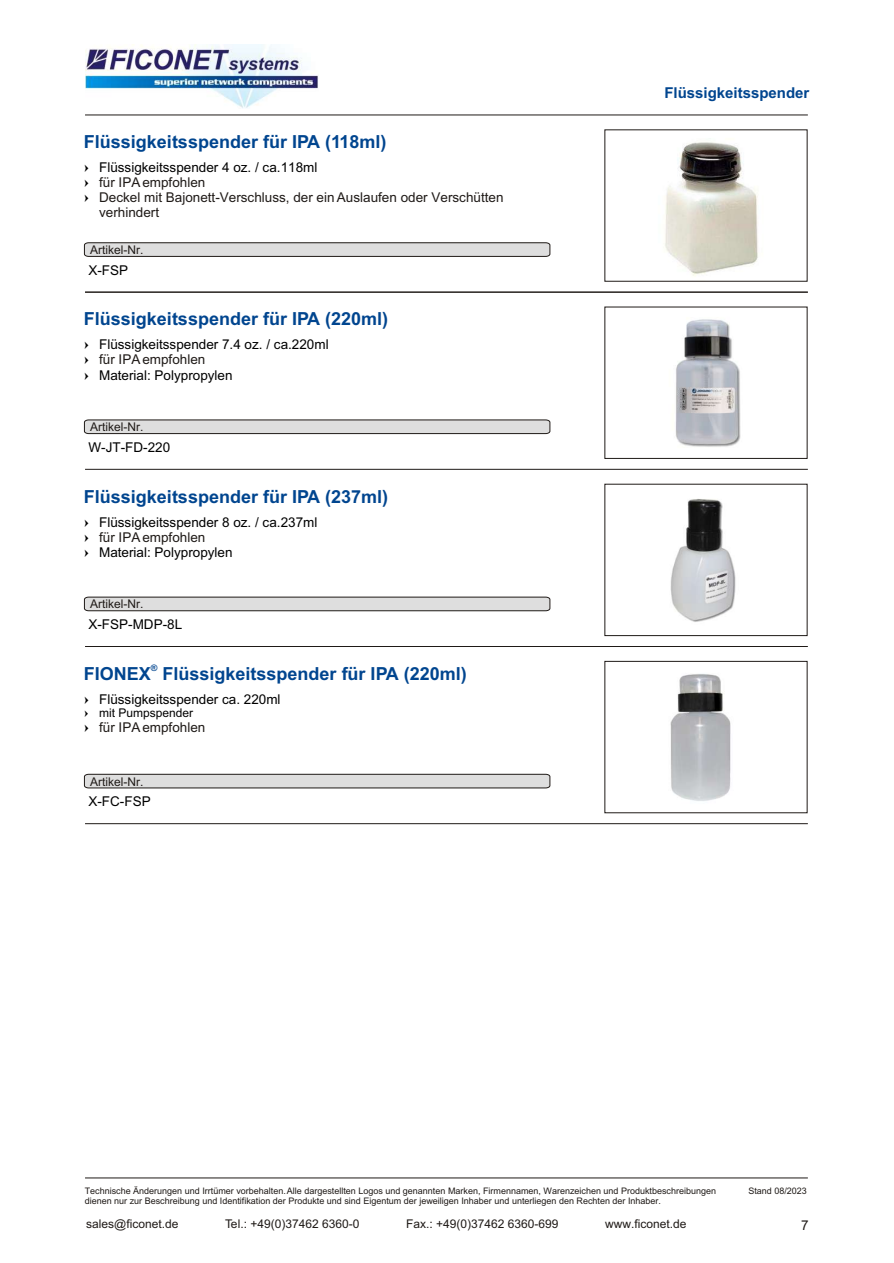
<style>
.page{position:relative;width:894px;height:1263px;background:#fff}
.page>*{position:absolute;margin:0;border:0;box-sizing:border-box;transform-origin:0 0}
.t1{font:700 18px "Arial";color:#00458f}
.t2{font:700 15px "Arial";color:#00458f}
.t3{font:13.5px "Arial";color:#000}
.t4{font:13.5px/15.1px "Arial";color:#1f1a17}
.t5{font:12px "Arial";color:#1f1a17}
.t6{font:12px "Arial";color:#000}
.t7{font:9px/10.1px "Arial";color:#1f1a17}
.t8{font:700 9px "Arial";color:#00458f}
</style>
<div class="page">
<img style="left:604px;top:664px;width:127px;height:146px">
<img style="left:582px;top:291px;width:226px;height:178px">
<img style="left:640px;top:129px;width:146px;height:169px">
<hr style="left:85px;top:115px;width:723px;height:1px;background:#1f1a17">
<img style="left:85px;top:45px;width:233px;height:63px">
<hr style="left:85px;top:1178px;width:723px;height:1px;background:#1f1a17">
<img style="left:670px;top:499px;width:66px;height:123px">
<svg style="left:84px;top:242px;width:466px;height:15px;background:#c4c3c3"></svg>
<hr style="left:85px;top:646px;width:723px;height:1px;background:#1f1a17">
<hr style="left:85px;top:469px;width:723px;height:1px;background:#1f1a17">
<svg style="left:84px;top:597px;width:466px;height:14px;background:#cbcaca"></svg>
<svg style="left:84px;top:420px;width:466px;height:14px;background:#cbcaca"></svg>
<hr style="left:85px;top:292px;width:723px;height:1px;background:#1f1a17">
<hr style="left:85px;top:823px;width:723px;height:1px;background:#1f1a17">
<svg style="left:84px;top:774px;width:466px;height:14px;background:#cbcaca"></svg>
<h1 class="t1" style="left:84px;top:135px;width:304px">Flüssigkeitsspender für IPA (118ml)</h1>
<h3 class="t3" style="left:99px;top:162px;width:220px">Flüssigkeitsspender 4 oz. / ca.118ml</h3>
<h3 class="t4" style="left:99px;top:176px;width:406px">für IPA empfohlen<br>Deckel mit Bajonett-Verschluss, der ein Auslaufen oder Verschütten verhindert</h3>
<h3 class="t5" style="left:90px;top:245px;width:55px">Artikel-Nr.</h3>
<h3 class="t3" style="left:88px;top:265px;width:41px">X-FSP</h3>
<h1 class="t1" style="left:84px;top:312px;width:306px">Flüssigkeitsspender für IPA (220ml)</h1>
<h3 class="t3" style="left:99px;top:340px;width:231px">Flüssigkeitsspender 7.4 oz. / ca.220ml</h3>
<h3 class="t3" style="left:99px;top:370px;width:135px">Material: Polypropylen</h3>
<h3 class="t4" style="left:99px;top:353px;width:108px">für IPA empfohlen</h3>
<h3 class="t5" style="left:90px;top:422px;width:55px">Artikel-Nr.</h3>
<h3 class="t3" style="left:88px;top:442px;width:83px">W-JT-FD-220</h3>
<h1 class="t1" style="left:84px;top:490px;width:306px">Flüssigkeitsspender für IPA (237ml)</h1>
<h3 class="t3" style="left:99px;top:517px;width:220px">Flüssigkeitsspender 8 oz. / ca.237ml</h3>
<h3 class="t3" style="left:99px;top:547px;width:135px">Material: Polypropylen</h3>
<h3 class="t4" style="left:99px;top:531px;width:108px">für IPA empfohlen</h3>
<h3 class="t5" style="left:90px;top:600px;width:55px">Artikel-Nr.</h3>
<h3 class="t3" style="left:88px;top:619px;width:95px">X-FSP-MDP-8L</h3>
<p class="t8" style="left:151px;top:664px;width:8px">®</p>
<h1 class="t1" style="left:84px;top:667px;width:384px">FIONEX Flüssigkeitsspender für IPA (220ml)</h1>
<h3 class="t3" style="left:99px;top:694px;width:183px">Flüssigkeitsspender ca. 220ml</h3>
<h3 class="t6" style="left:99px;top:709px;width:96px">mit Pumpspender</h3>
<h3 class="t4" style="left:99px;top:721px;width:108px">für IPA empfohlen</h3>
<h3 class="t5" style="left:90px;top:777px;width:55px">Artikel-Nr.</h3>
<h3 class="t3" style="left:88px;top:796px;width:64px">X-FC-FSP</h3>
<h2 class="t2" style="left:664px;top:87px;width:147px">Flüssigkeitsspender</h2>
<p class="t7" style="left:85px;top:1186px;width:633px">Technische Änderungen und Irrtümer vorbehalten. Alle dargestellten Logos und genannten Marken, Firmennamen, Warenzeichen und Produktbeschreibungen dienen nur zur Beschreibung und Identifikation der Produkte und sind Eigentum der jeweiligen Inhaber und unterliegen den Rechten der Inhaber.</p>
<p class="t7" style="left:748px;top:1187px;width:60px">Stand 08/2023</p>
<h3 class="t5" style="left:86px;top:1219px;width:94px">sales@ficonet.de</h3>
<h3 class="t5" style="left:225px;top:1219px;width:136px">Tel.: +49(0)37462 6360-0</h3>
<h3 class="t5" style="left:406px;top:1219px;width:154px">Fax.: +49(0)37462 6360-699</h3>
<h3 class="t5" style="left:605px;top:1219px;width:83px">www.ficonet.de</h3>
<h3 class="t4" style="left:801px;top:1219px;width:9px">7</h3>
</div>
